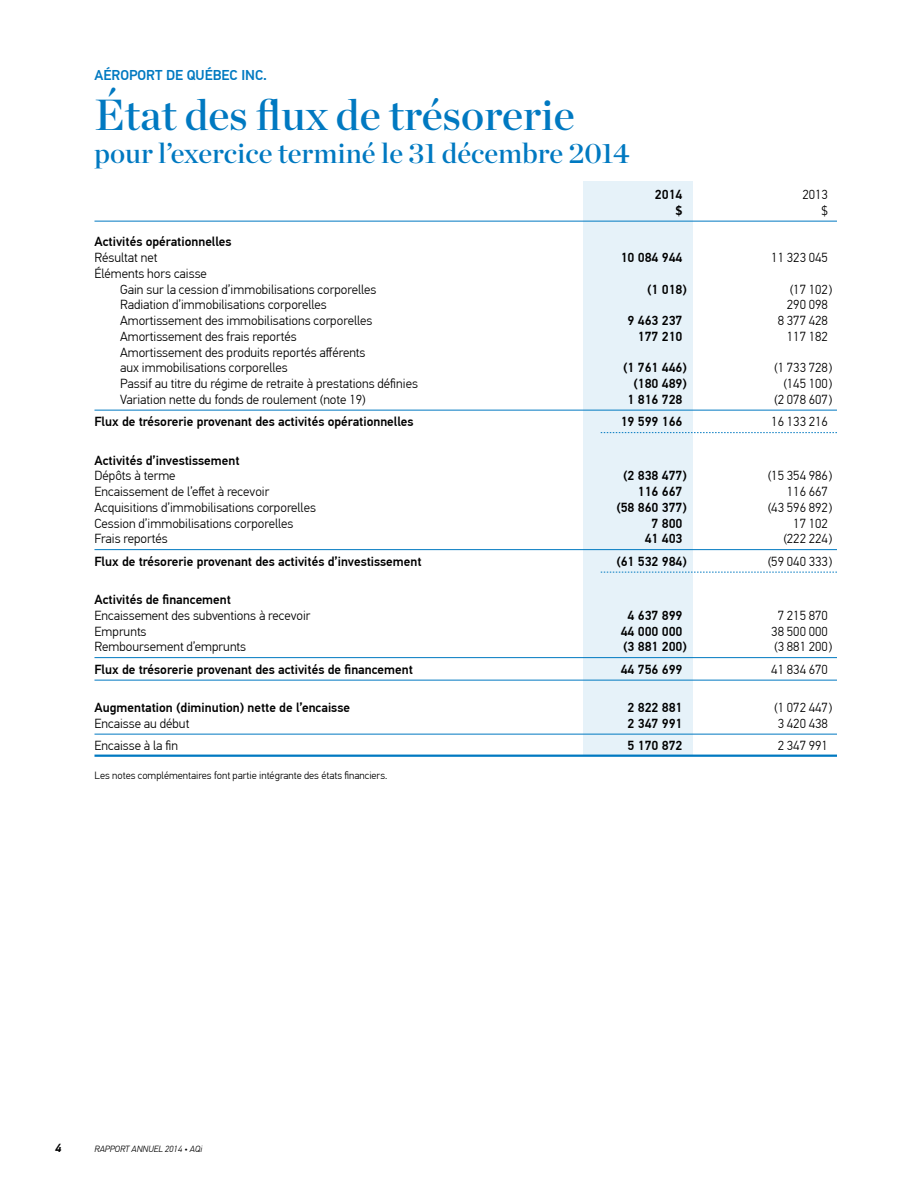
<style>
.page{position:relative;width:918px;height:1188px;background:#fff}
.page>*{position:absolute;margin:0;border:0;box-sizing:border-box;transform-origin:0 0}
.t1{font:43.5px "Chronicle Display Semi";color:#0079c1}
.t2{font:28.5px "Chronicle Display Semi";color:#0079c1}
.t3{font:500 14.25px "PF Din Text Pro";color:#0079c1}
.t4{font:300 13.2px/15.8px "PF Din Text Pro";color:#000}
.t5{font:500 13.2px "PF Din Text Pro";color:#000}
.t6{font:italic 700 12px "PF Din Display Pro";color:#000}
.t7{font:300 10.5px "PF Din Text Pro";color:#000}
.t8{font:italic 300 9px "PF Din Text Pro";color:#000}
</style>
<div class="page">
<div style="left:584px;top:182px;width:109px;height:574px;background:#e6f2f9"></div>
<hr style="left:94px;top:221px;width:743px;height:1px;background:#0079c1">
<hr style="left:94px;top:410px;width:743px;height:1px;background:#0079c1">
<svg style="left:601px;top:432px;width:236px;height:1px"></svg>
<hr style="left:94px;top:549px;width:743px;height:1px;background:#0079c1">
<svg style="left:601px;top:572px;width:236px;height:1px"></svg>
<hr style="left:94px;top:657px;width:743px;height:1px;background:#0079c1">
<hr style="left:94px;top:680px;width:743px;height:1px;background:#0079c1">
<hr style="left:94px;top:734px;width:743px;height:1px;background:#0079c1">
<hr style="left:94px;top:755px;width:743px;height:2px;background:#0079c1">
<p class="t3" style="left:94px;top:67px;width:174px">Aéroport de Québec inc.</p>
<h1 class="t1" style="left:94px;top:80px;width:482px">État des flux de trésorerie</h1>
<h2 class="t2" style="left:94px;top:130px;width:537px">pour l’exercice terminé le 31 décembre 2014</h2>
<p class="t5" style="left:655px;top:187px;width:29px">2014</p>
<p class="t4" style="left:803px;top:187px;width:27px">2013</p>
<p class="t5" style="left:676px;top:202px;width:8px">$</p>
<p class="t4" style="left:822px;top:203px;width:8px">$</p>
<p class="t5" style="left:94px;top:234px;width:139px">Activités opérationnelles</p>
<p class="t4" style="left:94px;top:250px;width:65px">Résultat net</p>
<p class="t5" style="left:621px;top:250px;width:63px">10 084 944</p>
<p class="t4" style="left:771px;top:250px;width:58px">11 323 045</p>
<p class="t4" style="left:120px;top:266px;width:258px;text-indent:-26px">Éléments hors caisse<br>Gain sur la cession d’immobilisations corporelles</p>
<p class="t5" style="left:647px;top:281px;width:41px">(1 018)</p>
<p class="t4" style="left:790px;top:281px;width:44px">(17 102)</p>
<p class="t4" style="left:120px;top:297px;width:208px">Radiation d’immobilisations corporelles</p>
<p class="t4" style="left:787px;top:297px;width:43px">290 098</p>
<p class="t4" style="left:120px;top:313px;width:254px">Amortissement des immobilisations corporelles</p>
<p class="t5" style="left:628px;top:313px;width:56px">9 463 237</p>
<p class="t4" style="left:778px;top:313px;width:52px">8 377 428</p>
<p class="t4" style="left:120px;top:329px;width:178px">Amortissement des frais reportés</p>
<p class="t5" style="left:638px;top:328px;width:46px">177 210</p>
<p class="t4" style="left:787px;top:329px;width:43px">117 182</p>
<p class="t4" style="left:120px;top:344px;width:247px">Amortissement des produits reportés afférents aux immobilisations corporelles</p>
<p class="t5" style="left:623px;top:360px;width:65px">(1 761 446)</p>
<p class="t4" style="left:774px;top:360px;width:60px">(1 733 728)</p>
<p class="t4" style="left:120px;top:376px;width:299px">Passif au titre du régime de retraite à prestations définies</p>
<p class="t5" style="left:633px;top:376px;width:55px">(180 489)</p>
<p class="t4" style="left:783px;top:376px;width:51px">(145 100)</p>
<p class="t4" style="left:120px;top:392px;width:247px">Variation nette du fonds de roulement (note 19)</p>
<p class="t5" style="left:628px;top:391px;width:56px">1 816 728</p>
<p class="t4" style="left:774px;top:392px;width:60px">(2 078 607)</p>
<p class="t5" style="left:95px;top:414px;width:321px">Flux de trésorerie provenant des activités opérationnelles</p>
<p class="t5" style="left:621px;top:414px;width:63px">19 599 166</p>
<p class="t4" style="left:771px;top:414px;width:58px">16 133 216</p>
<p class="t5" style="left:95px;top:452px;width:147px">Activités d’investissement</p>
<p class="t4" style="left:95px;top:468px;width:83px">Dépôts à terme</p>
<p class="t5" style="left:623px;top:468px;width:65px">(2 838 477)</p>
<p class="t4" style="left:768px;top:468px;width:66px">(15 354 986)</p>
<p class="t4" style="left:95px;top:484px;width:176px">Encaissement de l’effet à recevoir</p>
<p class="t5" style="left:638px;top:484px;width:46px">116 667</p>
<p class="t4" style="left:787px;top:484px;width:43px">116 667</p>
<p class="t4" style="left:95px;top:500px;width:223px">Acquisitions d’immobilisations corporelles</p>
<p class="t5" style="left:616px;top:499px;width:72px">(58 860 377)</p>
<p class="t4" style="left:768px;top:500px;width:66px">(43 596 892)</p>
<p class="t4" style="left:95px;top:515px;width:200px">Cession d’immobilisations corporelles</p>
<p class="t5" style="left:652px;top:515px;width:32px">7 800</p>
<p class="t4" style="left:793px;top:515px;width:36px">17 102</p>
<p class="t4" style="left:95px;top:531px;width:75px">Frais reportés</p>
<p class="t5" style="left:645px;top:531px;width:39px">41 403</p>
<p class="t4" style="left:783px;top:531px;width:51px">(222 224)</p>
<p class="t5" style="left:95px;top:553px;width:329px">Flux de trésorerie provenant des activités d’investissement</p>
<p class="t5" style="left:616px;top:553px;width:72px">(61 532 984)</p>
<p class="t4" style="left:768px;top:554px;width:66px">(59 040 333)</p>
<p class="t5" style="left:95px;top:592px;width:138px">Activités de financement</p>
<p class="t4" style="left:95px;top:608px;width:218px">Encaissement des subventions à recevoir</p>
<p class="t5" style="left:628px;top:607px;width:56px">4 637 899</p>
<p class="t4" style="left:778px;top:608px;width:52px">7 215 870</p>
<p class="t4" style="left:95px;top:623px;width:54px">Emprunts</p>
<p class="t5" style="left:621px;top:623px;width:63px">44 000 000</p>
<p class="t4" style="left:771px;top:623px;width:58px">38 500 000</p>
<p class="t4" style="left:95px;top:639px;width:153px">Remboursement d’emprunts</p>
<p class="t5" style="left:623px;top:639px;width:65px">(3 881 200)</p>
<p class="t4" style="left:774px;top:639px;width:60px">(3 881 200)</p>
<p class="t5" style="left:95px;top:661px;width:320px">Flux de trésorerie provenant des activités de financement</p>
<p class="t5" style="left:621px;top:661px;width:63px">44 756 699</p>
<p class="t4" style="left:771px;top:662px;width:58px">41 834 670</p>
<p class="t5" style="left:95px;top:700px;width:257px">Augmentation (diminution) nette de l’encaisse</p>
<p class="t5" style="left:628px;top:700px;width:56px">2 822 881</p>
<p class="t4" style="left:774px;top:700px;width:60px">(1 072 447)</p>
<p class="t4" style="left:95px;top:716px;width:96px">Encaisse au début</p>
<p class="t5" style="left:628px;top:715px;width:56px">2 347 991</p>
<p class="t4" style="left:778px;top:716px;width:52px">3 420 438</p>
<p class="t4" style="left:95px;top:738px;width:85px">Encaisse à la fin</p>
<p class="t5" style="left:628px;top:738px;width:56px">5 170 872</p>
<p class="t4" style="left:778px;top:738px;width:52px">2 347 991</p>
<p class="t7" style="left:94px;top:769px;width:294px">Les notes complémentaires font partie intégrante des états financiers.</p>
<p class="t6" style="left:55px;top:1140px;width:8px">4</p>
<p class="t8" style="left:94px;top:1144px;width:109px">RAPPORT ANNUEL 2014 • AQi</p>
</div>
